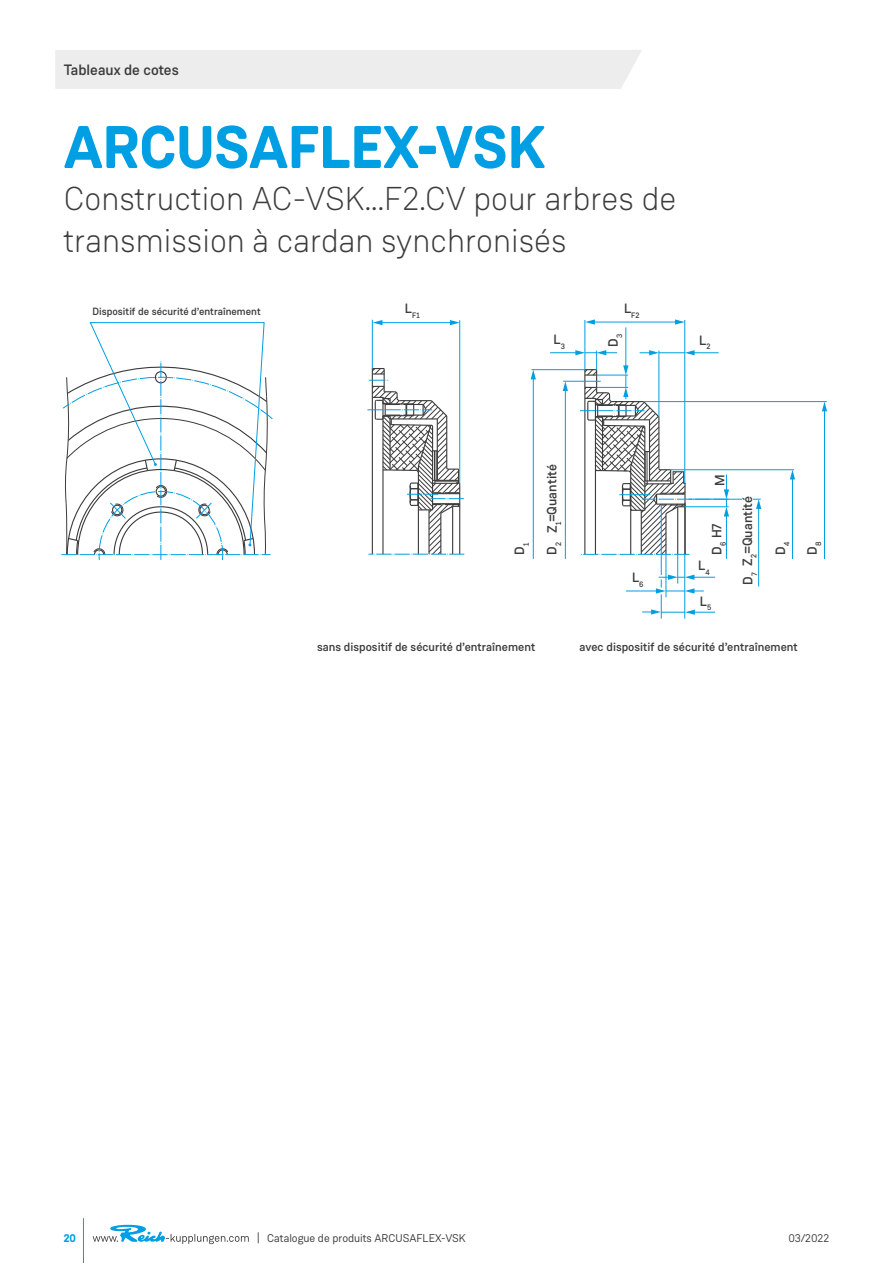
<style>
.page{position:relative;width:893px;height:1263px;background:#fff}
.page>*{position:absolute;margin:0;border:0;box-sizing:border-box;transform-origin:0 0}
.t1{font:700 60px "Weissenhof Grotesk";color:#009fe3}
.t2{font:300 33px/42px "Weissenhof Grotesk";color:#3c3c3b}
.t3{font:500 15px "Weissenhof Grotesk";color:#3c3c3b}
.t4{font:500 13.5px "Weissenhof Grotesk";color:#3c3c3b}
.t5{font:500 12px "Weissenhof Grotesk";color:#3c3c3b}
.t6{font:11.25px "Weissenhof Grotesk";color:#3c3c3b}
.t7{font:700 11.25px "Weissenhof Grotesk";color:#009fe3}
.t8{font:500 10.5px "Weissenhof Grotesk";color:#3c3c3b}
.t9{font:500 7.8px "Weissenhof Grotesk";color:#3c3c3b}
</style>
<div class="page">
<hr style="left:83px;top:1218px;width:1px;height:45px;background:#009fe3">
<div style="left:55px;top:50px;width:587px;height:39px;background:#ededed"></div>
<svg style="left:93px;top:1224px;width:156px;height:20px"></svg>
<hr style="left:531px;top:369px;width:54px;height:1px;background:#009fe3">
<hr style="left:533px;top:378px;width:1px;height:181px;background:#009fe3">
<svg style="left:531px;top:370px;width:5px;height:9px"></svg>
<hr style="left:565px;top:389px;width:1px;height:170px;background:#009fe3">
<hr style="left:726px;top:515px;width:1px;height:44px;background:#009fe3">
<hr style="left:758px;top:507px;width:1px;height:79px;background:#009fe3">
<svg style="left:756px;top:500px;width:5px;height:9px"></svg>
<hr style="left:671px;top:469px;width:123px;height:1px;background:#009fe3">
<hr style="left:792px;top:478px;width:1px;height:81px;background:#009fe3">
<svg style="left:790px;top:470px;width:5px;height:9px"></svg>
<hr style="left:644px;top:401px;width:183px;height:1px;background:#009fe3">
<hr style="left:824px;top:410px;width:1px;height:149px;background:#009fe3">
<svg style="left:822px;top:402px;width:5px;height:9px"></svg>
<hr style="left:626px;top:591px;width:32px;height:1px;background:#009fe3">
<hr style="left:661px;top:505px;width:1px;height:70px;background:#009fe3">
<hr style="left:372px;top:320px;width:1px;height:49px;background:#009fe3">
<hr style="left:459px;top:320px;width:1px;height:163px;background:#009fe3">
<hr style="left:381px;top:322px;width:71px;height:1px;background:#009fe3">
<svg style="left:373px;top:320px;width:9px;height:5px"></svg>
<svg style="left:450px;top:320px;width:10px;height:5px"></svg>
<svg style="left:367px;top:367px;width:97px;height:188px"></svg>
<svg style="left:642px;top:575px;width:73px;height:43px"></svg>
<hr style="left:689px;top:499px;width:72px;height:1px;background:#009fe3">
<svg style="left:550px;top:319px;width:179px;height:236px"></svg>
<hr style="left:685px;top:506px;width:44px;height:1px;background:#009fe3">
<hr style="left:684px;top:554px;width:1px;height:64px;background:#009fe3">
<hr style="left:666px;top:554px;width:1px;height:43px;background:#009fe3">
<hr style="left:677px;top:554px;width:1px;height:30px;background:#009fe3">
<svg style="left:61px;top:322px;width:212px;height:238px"></svg>
<div style="left:546px;top:443px;width:11px;height:71px;background:#fff"></div>
<div style="left:742px;top:489px;width:10px;height:57px;background:#fff"></div>
<p class="t3" style="left:64px;top:61px;width:117px">Tableaux de cotes</p>
<h1 class="t1" style="left:64px;top:109px;width:484px">ARCUSAFLEX-VSK</h1>
<h2 class="t2" style="left:64px;top:177px;width:614px">Construction AC-VSK...F2.CV pour arbres de transmission à cardan synchronisés</h2>
<p class="t8" style="left:92px;top:305px;width:170px">Dispositif de sécurité d’entraînement</p>
<p class="t9" style="left:405px;top:310px;width:16px"><sup>L</sup>F1</p>
<p class="t4" style="left:553px;top:331px;width:13px">L<sub>3</sub></p>
<p class="t9" style="left:624px;top:310px;width:17px"><sup>L</sup>F2</p>
<p class="t4" style="left:605px;top:347px;width:14px;rotate:-90deg">D<sub>3</sub></p>
<p class="t4" style="left:699px;top:332px;width:13px">L<sub>2</sub></p>
<p class="t4" style="left:544px;top:514px;width:52px;rotate:-90deg">Quantité</p>
<p class="t4" style="left:544px;top:533px;width:60px;rotate:-90deg">Z =Anzahl</p>
<p class="t9" style="left:554px;top:525px;width:5px;rotate:-90deg">1</p>
<p class="t4" style="left:511px;top:555px;width:13px;rotate:-90deg">D<sub>1</sub></p>
<p class="t4" style="left:544px;top:555px;width:14px;rotate:-90deg">D<sub>2</sub></p>
<p class="t4" style="left:632px;top:569px;width:13px">L<sub>6</sub></p>
<p class="t4" style="left:711px;top:486px;width:13px;rotate:-90deg">M</p>
<p class="t4" style="left:708px;top:554px;width:33px;rotate:-90deg">D<sub>6</sub> H7</p>
<p class="t4" style="left:698px;top:557px;width:13px">L<sub>4</sub></p>
<p class="t4" style="left:739px;top:546px;width:52px;rotate:-90deg">Quantité</p>
<p class="t4" style="left:739px;top:566px;width:61px;rotate:-90deg">Z =Anzahl</p>
<p class="t9" style="left:749px;top:558px;width:6px;rotate:-90deg">2</p>
<p class="t4" style="left:740px;top:585px;width:14px;rotate:-90deg">D<sub>7</sub></p>
<p class="t4" style="left:772px;top:554px;width:14px;rotate:-90deg">D<sub>4</sub></p>
<p class="t4" style="left:804px;top:554px;width:15px;rotate:-90deg">D<sub>8</sub></p>
<p class="t4" style="left:700px;top:593px;width:13px">L<sub>5</sub></p>
<p class="t5" style="left:317px;top:639px;width:220px">sans dispositif de sécurité d’entraînement</p>
<p class="t5" style="left:579px;top:639px;width:220px">avec dispositif de sécurité d’entraînement</p>
<p class="t7" style="left:64px;top:1231px;width:14px">20</p>
<p class="t6" style="left:267px;top:1231px;width:200px">Catalogue de produits ARCUSAFLEX-VSK</p>
<p class="t6" style="left:788px;top:1231px;width:42px">03/2022</p>
</div>
